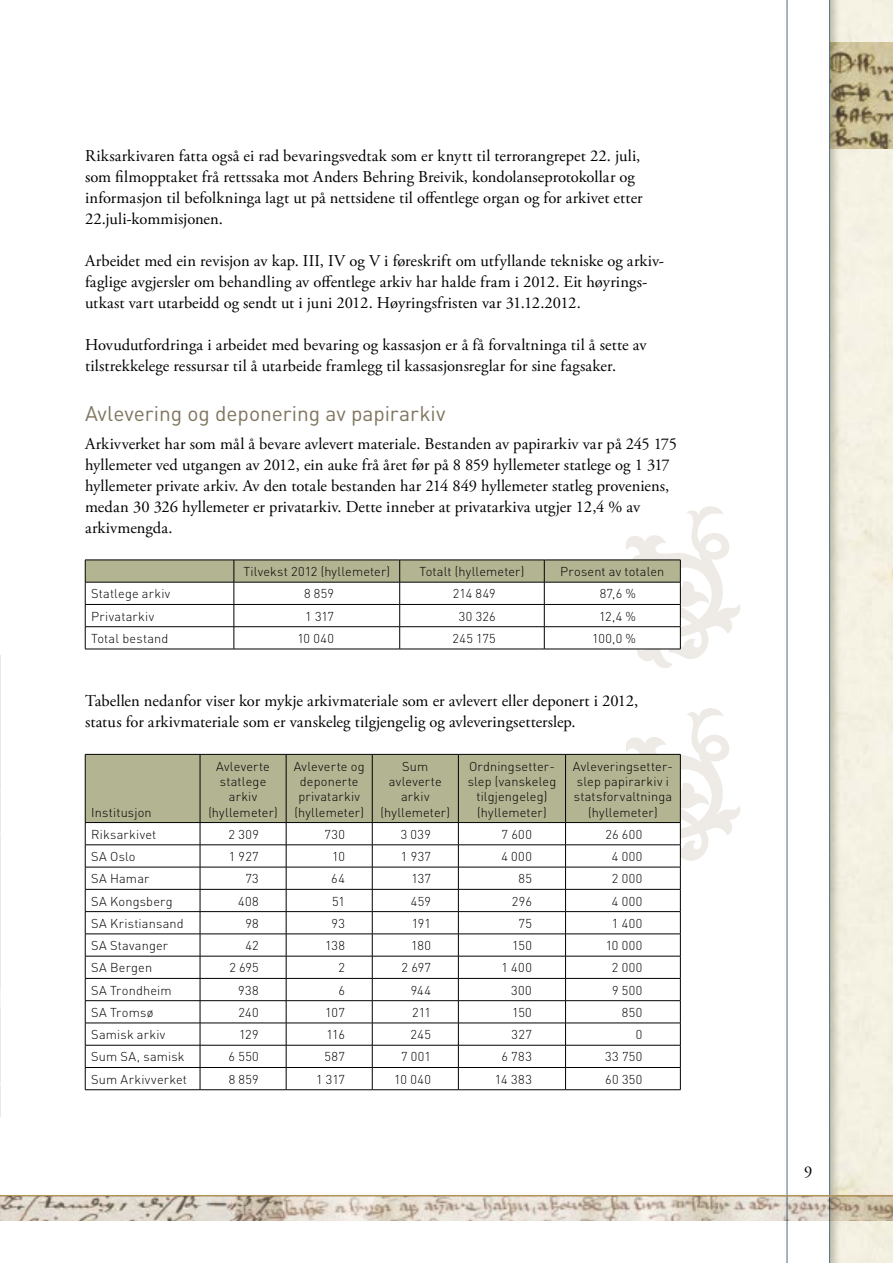
<style>
.page{position:relative;width:893px;height:1263px;background:#fff}
.page>*{position:absolute;margin:0;border:0;box-sizing:border-box;transform-origin:0 0}
.t1{font:21px "DIN";letter-spacing:-.005em;color:#7f765f}
.t2{font:16.5px/21px "Adobe Garamond Pro";color:#000}
.t3{font:300 12.75px/15.3px "DIN";letter-spacing:.015em;color:#000;text-align:center}
</style>
<div class="page">
<img style="left:841px;top:43px;width:52px;height:106px">
<svg style="left:85px;top:506px;width:655px;height:162px"></svg>
<hr style="left:85px;top:649px;width:149px;height:1px;background:#000">
<hr style="left:234px;top:649px;width:166px;height:1px;background:#000">
<hr style="left:400px;top:649px;width:144px;height:1px;background:#000">
<hr style="left:544px;top:649px;width:137px;height:1px;background:#000">
<svg style="left:85px;top:708px;width:655px;height:381px"></svg>
<hr style="left:85px;top:1089px;width:115px;height:1px;background:#000">
<hr style="left:200px;top:1089px;width:86px;height:1px;background:#000">
<hr style="left:286px;top:1089px;width:86px;height:1px;background:#000">
<hr style="left:372px;top:1089px;width:86px;height:1px;background:#000">
<hr style="left:458px;top:1089px;width:108px;height:1px;background:#000">
<hr style="left:566px;top:1089px;width:115px;height:1px;background:#000">
<hr style="left:85px;top:754px;width:115px;height:1px;background:#000">
<hr style="left:85px;top:754px;width:1px;height:68px;background:#000">
<hr style="left:200px;top:754px;width:86px;height:1px;background:#000">
<hr style="left:286px;top:754px;width:86px;height:1px;background:#000">
<hr style="left:372px;top:754px;width:86px;height:1px;background:#000">
<hr style="left:458px;top:754px;width:108px;height:1px;background:#000">
<hr style="left:566px;top:754px;width:115px;height:1px;background:#000">
<hr style="left:680px;top:754px;width:1px;height:68px;background:#000">
<hr style="left:85px;top:822px;width:115px;height:1px;background:#000">
<hr style="left:200px;top:822px;width:86px;height:1px;background:#000">
<hr style="left:286px;top:822px;width:86px;height:1px;background:#000">
<hr style="left:372px;top:822px;width:86px;height:1px;background:#000">
<hr style="left:458px;top:822px;width:108px;height:1px;background:#000">
<hr style="left:566px;top:822px;width:115px;height:1px;background:#000">
<img style="left:0;top:655px;width:1px;height:461px">
<div style="left:784px;top:0;width:57px;height:1263px;background:#6f654e;opacity:.4"></div>
<svg style="left:787px;top:0;width:43px;height:1263px"></svg>
<hr style="left:0;top:1195px;width:893px;height:1px;background:#b19458">
<img style="left:0;top:1196px;width:893px;height:25px">
<p class="t2" style="left:85px;top:146px;width:559px">Riksarkivaren fatta også ei rad bevaringsvedtak som er knytt til terrorangrepet 22. juli, som filmopptaket frå rettssaka mot Anders Behring Breivik, kondolanseprotokollar og informasjon til befolkninga lagt ut på nettsidene til offentlege organ og for arkivet etter 22.juli-kommisjonen.</p>
<p class="t2" style="left:85px;top:251px;width:580px">Arbeidet med ein revisjon av kap. III , IV og V i føreskrift om utfyllande tekniske og arkiv&shy;faglige avgjersler om behandling av offentlege arkiv har halde fram i 2012. Eit høyrings&shy;utkast vart utarbeidd og sendt ut i juni 2012. Høyringsfristen var 31.12.2012.</p>
<p class="t2" style="left:85px;top:335px;width:563px">Hovudutfordringa i arbeidet med bevaring og kassasjon er å få forvaltninga til å sette av tilstrekkelege ressursar til å utarbeide framlegg til kassasjonsreglar for sine fagsaker.</p>
<p class="t1" style="left:85px;top:401px;width:362px">Avlevering og deponering av papirarkiv</p>
<p class="t2" style="left:85px;top:434px;width:593px">Arkivverket har som mål å bevare avlevert materiale. Bestanden av papirarkiv var på 245 175 hyllemeter ved utgangen av 2012, ein auke frå året før på 8 859 hyllemeter statlege og 1 317 hyllemeter private arkiv. Av den totale bestanden har 214 849 hyllemeter statleg proveniens, medan 30 326 hyllemeter er privatarkiv. Dette inneber at privatarkiva utgjer 12,4 % av arkivmengda.</p>
<p class="t3" style="left:243px;top:564px;width:148px">Tilvekst 2012 (hyllemeter)</p>
<p class="t3" style="left:420px;top:564px;width:106px">Totalt (hyllemeter)</p>
<p class="t3" style="left:560px;top:564px;width:106px">Prosent av totalen</p>
<p class="t3" style="left:91px;top:586px;width:81px">Statlege arkiv</p>
<p class="t3" style="left:304px;top:586px;width:32px">8 859</p>
<p class="t3" style="left:453px;top:586px;width:44px">214 849</p>
<p class="t3" style="left:600px;top:586px;width:38px">87,6 %</p>
<p class="t3" style="left:91px;top:608px;width:64px">Privatarkiv</p>
<p class="t3" style="left:305px;top:608px;width:30px">1 317</p>
<p class="t3" style="left:459px;top:608px;width:38px">30 326</p>
<p class="t3" style="left:599px;top:608px;width:38px">12,4 %</p>
<p class="t3" style="left:91px;top:631px;width:79px">Total bestand</p>
<p class="t3" style="left:297px;top:631px;width:38px">10 040</p>
<p class="t3" style="left:453px;top:631px;width:45px">245 175</p>
<p class="t3" style="left:592px;top:631px;width:45px">100,0 %</p>
<p class="t2" style="left:85px;top:691px;width:555px">Tabellen nedanfor viser kor mykje arkivmateriale som er avlevert eller deponert i 2012, status for arkivmateriale som er vanskeleg tilgjengelig og avleveringsetterslep.</p>
<p class="t3" style="left:91px;top:804px;width:62px">Institusjon</p>
<p class="t3" style="left:208px;top:758px;width:71px">Avleverte statlege arkiv (hyllemeter)</p>
<p class="t3" style="left:294px;top:758px;width:72px">Avleverte og deponerte privatarkiv (hyllemeter)</p>
<p class="t3" style="left:381px;top:758px;width:71px">Sum avleverte arkiv (hyllemeter)</p>
<p class="t3" style="left:468px;top:758px;width:90px">Ordningsetter&shy;slep (vanskeleg tilgjengeleg) (hyllemeter)</p>
<p class="t3" style="left:573px;top:758px;width:102px">Avleveringsetter&shy;slep papirarkiv i statsforvaltninga (hyllemeter)</p>
<p class="t3" style="left:91px;top:826px;width:67px">Riksarkivet</p>
<p class="t3" style="left:229px;top:826px;width:32px">2 309</p>
<p class="t3" style="left:324px;top:826px;width:22px">730</p>
<p class="t3" style="left:401px;top:826px;width:32px">3 039</p>
<p class="t3" style="left:501px;top:826px;width:32px">7 600</p>
<p class="t3" style="left:605px;top:826px;width:39px">26 600</p>
<p class="t3" style="left:91px;top:849px;width:46px">SA Oslo</p>
<p class="t3" style="left:229px;top:849px;width:32px">1 927</p>
<p class="t3" style="left:332px;top:849px;width:14px">10</p>
<p class="t3" style="left:401px;top:849px;width:32px">1 937</p>
<p class="t3" style="left:501px;top:849px;width:32px">4 000</p>
<p class="t3" style="left:612px;top:849px;width:32px">4 000</p>
<p class="t3" style="left:91px;top:871px;width:60px">SA Hamar</p>
<p class="t3" style="left:245px;top:871px;width:15px">73</p>
<p class="t3" style="left:331px;top:871px;width:15px">64</p>
<p class="t3" style="left:411px;top:871px;width:21px">137</p>
<p class="t3" style="left:518px;top:871px;width:15px">85</p>
<p class="t3" style="left:612px;top:871px;width:32px">2 000</p>
<p class="t3" style="left:91px;top:893px;width:83px">SA Kongsberg</p>
<p class="t3" style="left:238px;top:893px;width:22px">408</p>
<p class="t3" style="left:332px;top:893px;width:14px">51</p>
<p class="t3" style="left:411px;top:893px;width:22px">459</p>
<p class="t3" style="left:512px;top:893px;width:21px">296</p>
<p class="t3" style="left:612px;top:893px;width:32px">4 000</p>
<p class="t3" style="left:91px;top:915px;width:94px">SA Kristiansand</p>
<p class="t3" style="left:245px;top:915px;width:15px">98</p>
<p class="t3" style="left:331px;top:915px;width:15px">93</p>
<p class="t3" style="left:412px;top:915px;width:21px">191</p>
<p class="t3" style="left:518px;top:915px;width:15px">75</p>
<p class="t3" style="left:612px;top:915px;width:32px">1 400</p>
<p class="t3" style="left:91px;top:938px;width:78px">SA Stavanger</p>
<p class="t3" style="left:245px;top:938px;width:15px">42</p>
<p class="t3" style="left:325px;top:938px;width:21px">138</p>
<p class="t3" style="left:411px;top:938px;width:21px">180</p>
<p class="t3" style="left:512px;top:938px;width:21px">150</p>
<p class="t3" style="left:606px;top:938px;width:38px">10 000</p>
<p class="t3" style="left:91px;top:960px;width:63px">SA Bergen</p>
<p class="t3" style="left:229px;top:960px;width:31px">2 695</p>
<p class="t3" style="left:338px;top:960px;width:8px">2</p>
<p class="t3" style="left:401px;top:960px;width:31px">2 697</p>
<p class="t3" style="left:501px;top:960px;width:32px">1 400</p>
<p class="t3" style="left:612px;top:960px;width:32px">2 000</p>
<p class="t3" style="left:91px;top:982px;width:82px">SA Trondheim</p>
<p class="t3" style="left:238px;top:982px;width:22px">938</p>
<p class="t3" style="left:338px;top:982px;width:8px">6</p>
<p class="t3" style="left:411px;top:982px;width:22px">944</p>
<p class="t3" style="left:511px;top:982px;width:22px">300</p>
<p class="t3" style="left:612px;top:982px;width:32px">9 500</p>
<p class="t3" style="left:91px;top:1004px;width:64px">SA Tromsø</p>
<p class="t3" style="left:238px;top:1004px;width:22px">240</p>
<p class="t3" style="left:325px;top:1004px;width:21px">107</p>
<p class="t3" style="left:412px;top:1004px;width:20px">211</p>
<p class="t3" style="left:512px;top:1004px;width:21px">150</p>
<p class="t3" style="left:622px;top:1004px;width:22px">850</p>
<p class="t3" style="left:91px;top:1027px;width:76px">Samisk arkiv</p>
<p class="t3" style="left:239px;top:1027px;width:21px">129</p>
<p class="t3" style="left:326px;top:1027px;width:20px">116</p>
<p class="t3" style="left:411px;top:1027px;width:22px">245</p>
<p class="t3" style="left:512px;top:1027px;width:22px">327</p>
<p class="t3" style="left:636px;top:1027px;width:8px">0</p>
<p class="t3" style="left:91px;top:1049px;width:95px">Sum SA, samisk</p>
<p class="t3" style="left:229px;top:1049px;width:32px">6 550</p>
<p class="t3" style="left:324px;top:1049px;width:22px">587</p>
<p class="t3" style="left:401px;top:1049px;width:31px">7 001</p>
<p class="t3" style="left:501px;top:1049px;width:32px">6 783</p>
<p class="t3" style="left:605px;top:1049px;width:39px">33 750</p>
<p class="t3" style="left:91px;top:1071px;width:97px">Sum Arkivverket</p>
<p class="t3" style="left:229px;top:1071px;width:32px">8 859</p>
<p class="t3" style="left:316px;top:1071px;width:30px">1 317</p>
<p class="t3" style="left:394px;top:1071px;width:38px">10 040</p>
<p class="t3" style="left:495px;top:1071px;width:38px">14 383</p>
<p class="t3" style="left:605px;top:1071px;width:39px">60 350</p>
<p class="t2" style="left:804px;top:1162px;width:10px">9</p>
</div>
